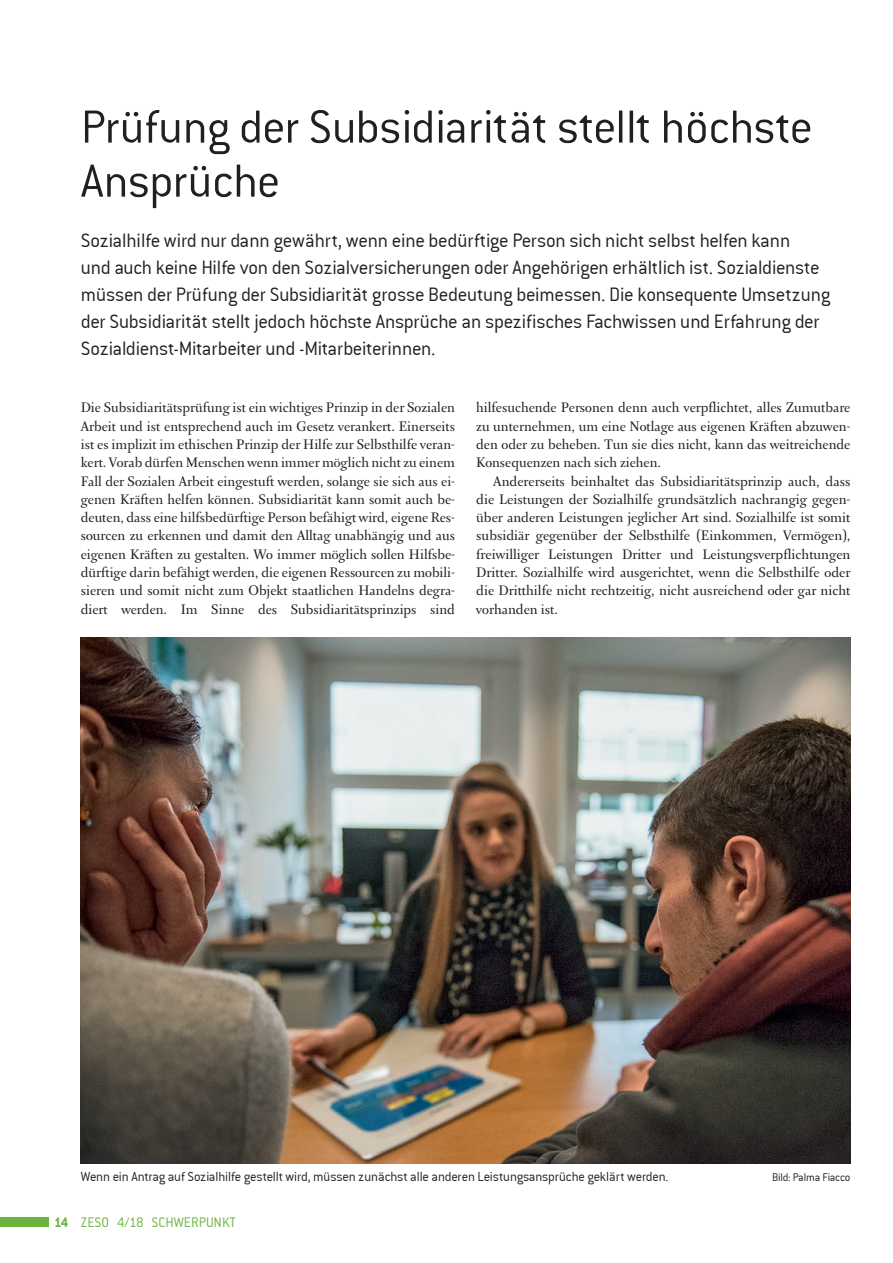
<style>
.page{position:relative;width:893px;height:1263px;background:#fff}
.page>*{position:absolute;margin:0;border:0;box-sizing:border-box;transform-origin:0 0}
.t1{font:51px/54px "Conduit ITCTT Light";letter-spacing:-.005em;color:#231f20}
.t2{font:21px/27px "Conduit ITCTT Light";letter-spacing:-.01em;color:#231f20}
.t3{font:16.5px/18.3px "Arnhem Fine";color:#231f20;text-align:justify}
.t4{font:15px "Conduit ITCTT Light";color:#6cb43f}
.t5{font:14.25px "Conduit ITCTT Light";letter-spacing:-.01em;color:#231f20}
.t6{font:12px "Conduit ITCTT Light";letter-spacing:-.015em;color:#231f20}
.s1{font-family:"Conduit ITCTT Bold"}
</style>
<div class="page">
<div style="left:0;top:1217px;width:49px;height:10px;background:#6cb43f"></div>
<img style="left:81px;top:638px;width:769px;height:526px">
<h1 class="t1" style="left:81px;top:98px;width:734px">Prüfung der Subsidiarität stellt höchste<br>Ansprüche</h1>
<p class="t2" style="left:81px;top:226px;width:751px">Sozialhilfe wird nur dann gewährt, wenn eine bedürftige Person sich nicht selbst helfen kann<br>und auch keine Hilfe von den Sozialversicherungen oder Angehörigen erhältlich ist. Sozialdienste müssen der Prüfung der Subsidiarität grosse Bedeutung beimessen. Die konsequente Umsetzung der Subsidiarität stellt jedoch höchste Ansprüche an spezifisches Fachwissen und Erfahrung der Sozialdienst-Mitarbeiter und -Mitarbeiterinnen.</p>
<p class="t3" style="left:81px;top:399px;width:376px">Die Subsidiaritätsprüfung ist ein wichtiges Prinzip in der Sozialen Arbeit und ist entsprechend auch im Gesetz verankert. Einerseits ist es implizit im ethischen Prinzip der Hilfe zur Selbsthilfe veran&shy;kert. Vorab dürfen Menschen wenn immer möglich nicht zu einem Fall der Sozialen Arbeit eingestuft werden, solange sie sich aus ei&shy;genen Kräften helfen können. Subsidiarität kann somit auch be&shy;deuten, dass eine hilfsbedürftige Person befähigt wird, eigene Res&shy;sourcen zu erkennen und damit den Alltag unabhängig und aus eigenen Kräften zu gestalten. Wo immer möglich sollen Hilfsbe&shy;dürftige darin befähigt werden, die eigenen Ressourcen zu mobili&shy;sieren und somit nicht zum Objekt staatlichen Handelns degra&shy;diert werden. Im Sinne des Subsidiaritätsprinzips sind</p>
<p class="t3" style="left:476px;top:399px;width:376px">hilfesuchende Personen denn auch verpflichtet, alles Zumutbare zu unternehmen, um eine Notlage aus eigenen Kräften abzuwen&shy;den oder zu beheben. Tun sie dies nicht, kann das weitreichende Konsequenzen nach sich ziehen.</p>
<p class="t3" style="left:476px;top:472px;width:376px;text-indent:17px">Andererseits beinhaltet das Subsidiaritätsprinzip auch, dass die Leistungen der Sozialhilfe grundsätzlich nachrangig gegen&shy;über anderen Leistungen jeglicher Art sind. Sozialhilfe ist somit subsidiär gegenüber der Selbsthilfe (Einkommen, Vermögen), freiwilliger Leistungen Dritter und Leistungsverpflichtungen Dritter. Sozialhilfe wird ausgerichtet, wenn die Selbsthilfe oder die Dritthilfe nicht rechtzeitig, nicht ausreichend oder gar nicht vorhanden ist.</p>
<p class="t5" style="left:81px;top:1167px;width:589px">Wenn ein Antrag auf Sozialhilfe gestellt wird, müssen zunächst alle anderen Leistungsansprüche geklärt werden.</p>
<p class="t6" style="left:772px;top:1169px;width:80px">Bild: Palma Fiacco</p>
<p class="t4" style="left:54px;top:1213px;width:183px"><span class="s1">14</span> ZeSo 4/18 SCHWERPUNKT</p>
</div>
